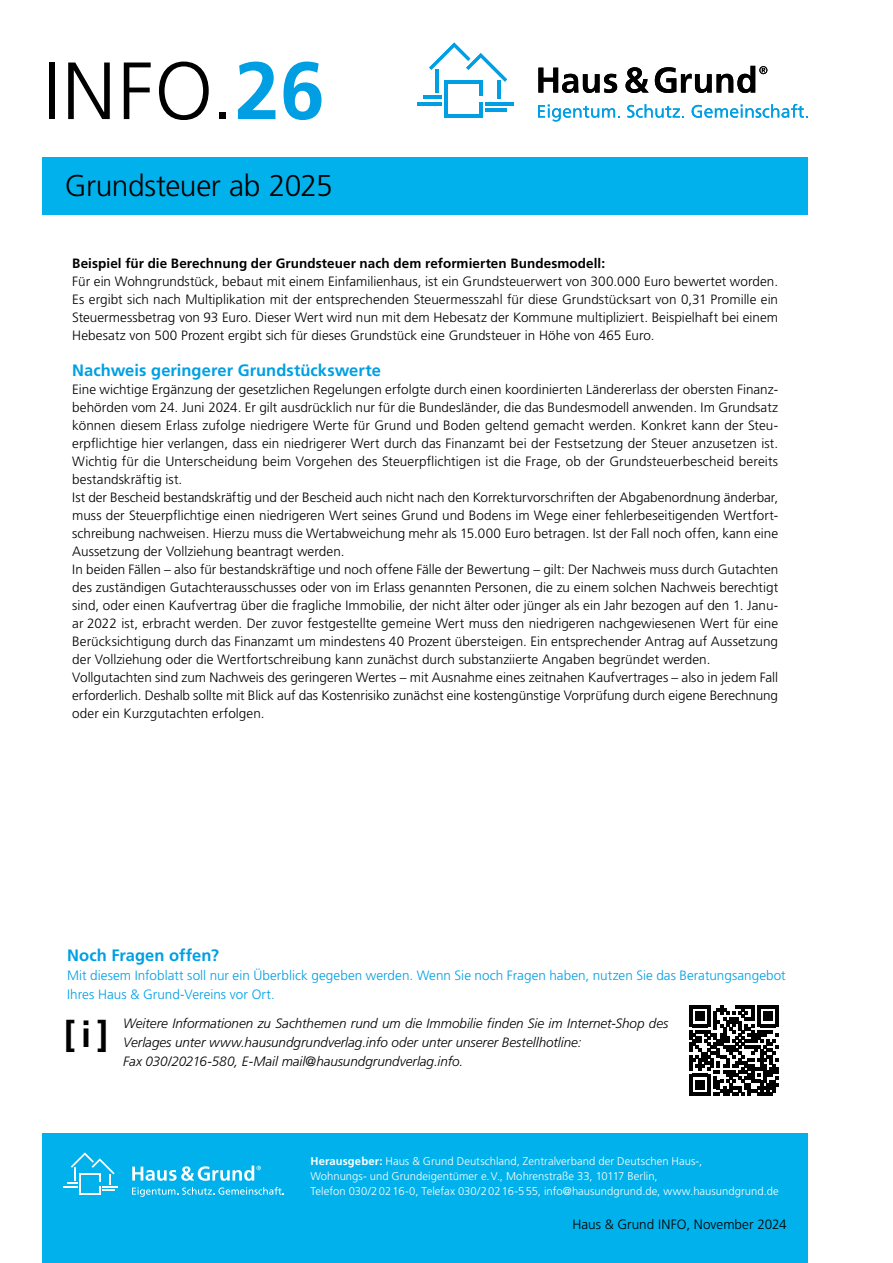
<style>
.page{position:relative;width:893px;height:1263px;background:#fff}
.page>*{position:absolute;margin:0;border:0;box-sizing:border-box;transform-origin:0 0}
.t1{font:300 81px "Frutiger LT Pro";color:#000}
.t2{font:700 36px "Frutiger LT Pro";color:#000}
.t3{font:300 30px "Frutiger LT Pro";letter-spacing:-.015em;color:#000}
.t4{font:700 16.5px "Frutiger LT Pro";letter-spacing:.005em;color:#009fe3}
.t5{font:300 13.5px/18px "Frutiger LT Pro";color:#000;text-align:justify}
.t6{font:italic 300 13.5px/19.2px "Frutiger LT Pro";letter-spacing:-.005em;color:#000}
.t7{font:300 13.5px/19.2px "Frutiger LT Pro";letter-spacing:.005em;color:#009fe3}
.t8{font:700 13.5px "Frutiger LT Pro";letter-spacing:.005em;color:#000}
.t9{font:300 11.25px/15px "Frutiger LT Pro";letter-spacing:.005em;color:#fff}
.s1{font-weight:700;color:#009fe3}
.s2{font-weight:700}
</style>
<div class="page">
<div style="left:43px;top:1133px;width:765px;height:130px;background:#00b1eb"></div>
<svg style="left:64px;top:1152px;width:54px;height:43px"></svg>
<svg style="left:132px;top:1165px;width:129px;height:16px"></svg>
<svg style="left:132px;top:1187px;width:152px;height:10px"></svg>
<div style="left:43px;top:157px;width:765px;height:58px;background:#00b1eb"></div>
<hr style="left:445px;top:80px;width:3px;height:38px;background:#009fe3">
<hr style="left:479px;top:102px;width:3px;height:16px;background:#009fe3">
<hr style="left:445px;top:114px;width:37px;height:4px;background:#009fe3">
<hr style="left:445px;top:80px;width:37px;height:3px;background:#009fe3">
<hr style="left:485px;top:108px;width:22px;height:3px;background:#009fe3">
<hr style="left:485px;top:102px;width:28px;height:3px;background:#009fe3">
<hr style="left:479px;top:80px;width:3px;height:16px;background:#009fe3">
<hr style="left:498px;top:81px;width:3px;height:18px;background:#009fe3">
<hr style="left:423px;top:96px;width:19px;height:3px;background:#009fe3">
<hr style="left:417px;top:102px;width:25px;height:3px;background:#009fe3">
<hr style="left:435px;top:69px;width:4px;height:24px;background:#009fe3">
<svg style="left:429px;top:43px;width:78px;height:39px"></svg>
<svg style="left:538px;top:68px;width:79px;height:25px"></svg>
<svg style="left:625px;top:67px;width:24px;height:26px"></svg>
<svg style="left:655px;top:66px;width:112px;height:27px"></svg>
<svg style="left:538px;top:105px;width:82px;height:16px"></svg>
<svg style="left:627px;top:104px;width:57px;height:14px"></svg>
<svg style="left:692px;top:104px;width:116px;height:14px"></svg>
<svg style="left:689px;top:1005px;width:90px;height:90px"></svg>
<h1 class="t1" style="left:43px;top:44px;width:284px">INFO.<span class="s1">26</span></h1>
<h3 class="t3" style="left:65px;top:168px;width:269px">Grundsteuer ab 2025</h3>
<p class="t8" style="left:72px;top:256px;width:534px">Beispiel für die Berechnung der Grundsteuer nach dem reformierten Bundesmodell:</p>
<p class="t5" style="left:72px;top:273px;width:707px">Für ein Wohngrundstück, bebaut mit einem Einfamilienhaus, ist ein Grundsteuerwert von 300.000 Euro bewertet worden.<br>Es ergibt sich nach Multiplikation mit der entsprechenden Steuermesszahl für diese Grundstücksart von 0,31 Promille ein Steuermessbetrag von 93 Euro. Dieser Wert wird nun mit dem Hebesatz der Kommune multipliziert. Beispielhaft bei einem Hebesatz von 500 Prozent ergibt sich für dieses Grundstück eine Grundsteuer in Höhe von 465 Euro.</p>
<p class="t4" style="left:72px;top:361px;width:310px">Nachweis geringerer Grundstückswerte</p>
<p class="t5" style="left:72px;top:381px;width:707px;text-align:left">Eine wichtige Ergänzung der gesetzlichen Regelungen erfolgte durch einen koordinierten Ländererlass der obersten Finanz&shy;behörden vom 24. Juni 2024. Er gilt ausdrücklich nur für die Bundesländer, die das Bundesmodell anwenden. Im Grundsatz können diesem Erlass zufolge niedrigere Werte für Grund und Boden geltend gemacht werden. Konkret kann der Steu&shy;erpflichtige hier verlangen, dass ein niedrigerer Wert durch das Finanzamt bei der Festsetzung der Steuer anzusetzen ist.<br>Wichtig für die Unterscheidung beim Vorgehen des Steuerpflichtigen ist die Frage, ob der Grundsteuerbescheid bereits bestandskräftig ist.<br>Ist der Bescheid bestandskräftig und der Bescheid auch nicht nach den Korrekturvorschriften der Abgabenordnung änderbar, muss der Steuerpflichtige einen niedrigeren Wert seines Grund und Bodens im Wege einer fehlerbeseitigenden Wertfort&shy;schreibung nachweisen. Hierzu muss die Wertabweichung mehr als 15.000 Euro betragen. Ist der Fall noch offen, kann eine Aussetzung der Vollziehung beantragt werden.<br>In beiden Fällen – also für bestandskräftige und noch offene Fälle der Bewertung – gilt: Der Nachweis muss durch Gutachten des zuständigen Gutachterausschusses oder von im Erlass genannten Personen, die zu einem solchen Nachweis berechtigt sind, oder einen Kaufvertrag über die fragliche Immobilie, der nicht älter oder jünger als ein Jahr bezogen auf den 1. Janu&shy;ar 2022 ist, erbracht werden. Der zuvor festgestellte gemeine Wert muss den niedrigeren nachgewiesenen Wert für eine Berücksichtigung durch das Finanzamt um mindestens 40 Prozent übersteigen. Ein entsprechender Antrag auf Aussetzung der Vollziehung oder die Wertfortschreibung kann zunächst durch substanziierte Angaben begründet werden.<br>Vollgutachten sind zum Nachweis des geringeren Wertes – mit Ausnahme eines zeitnahen Kaufvertrages – also in jedem Fall erforderlich. Deshalb sollte mit Blick auf das Kostenrisiko zunächst eine kostengünstige Vorprüfung durch eigene Berechnung oder ein Kurzgutachten erfolgen.</p>
<p class="t4" style="left:67px;top:945px;width:153px">Noch Fragen offen?</p>
<p class="t7" style="left:67px;top:966px;width:720px">Mit diesem Infoblatt soll nur ein Überblick gegeben werden. Wenn Sie noch Fragen haben, nutzen Sie das Beratungsangebot<br>Ihres Haus &amp; Grund-Vereins vor Ort.</p>
<p class="t6" style="left:123px;top:1014px;width:546px">Weitere Informationen zu Sachthemen rund um die Immobilie finden Sie im Internet-Shop des<br>Verlages unter www.hausundgrundverlag.info oder unter unserer Bestellhotline:<br>Fax 030/20216-580, E-Mail mail@hausundgrundverlag.info.</p>
<h2 class="t2" style="left:64px;top:1013px;width:46px">[i]</h2>
<p class="t9" style="left:310px;top:1154px;width:470px"><span class="s2">Herausgeber:</span> Haus &amp; Grund Deutschland, Zentralverband der Deutschen Haus-,<br>Wohnungs- und Grundeigentümer e.V., Mohrenstraße 33, 10117 Berlin,<br>Telefon 030/20216-0, Telefax 030/20216-555, info@hausundgrund.de, www.hausundgrund.de</p>
<p class="t5" style="left:572px;top:1215px;width:216px">Haus &amp; Grund INFO, November 2024</p>
</div>
